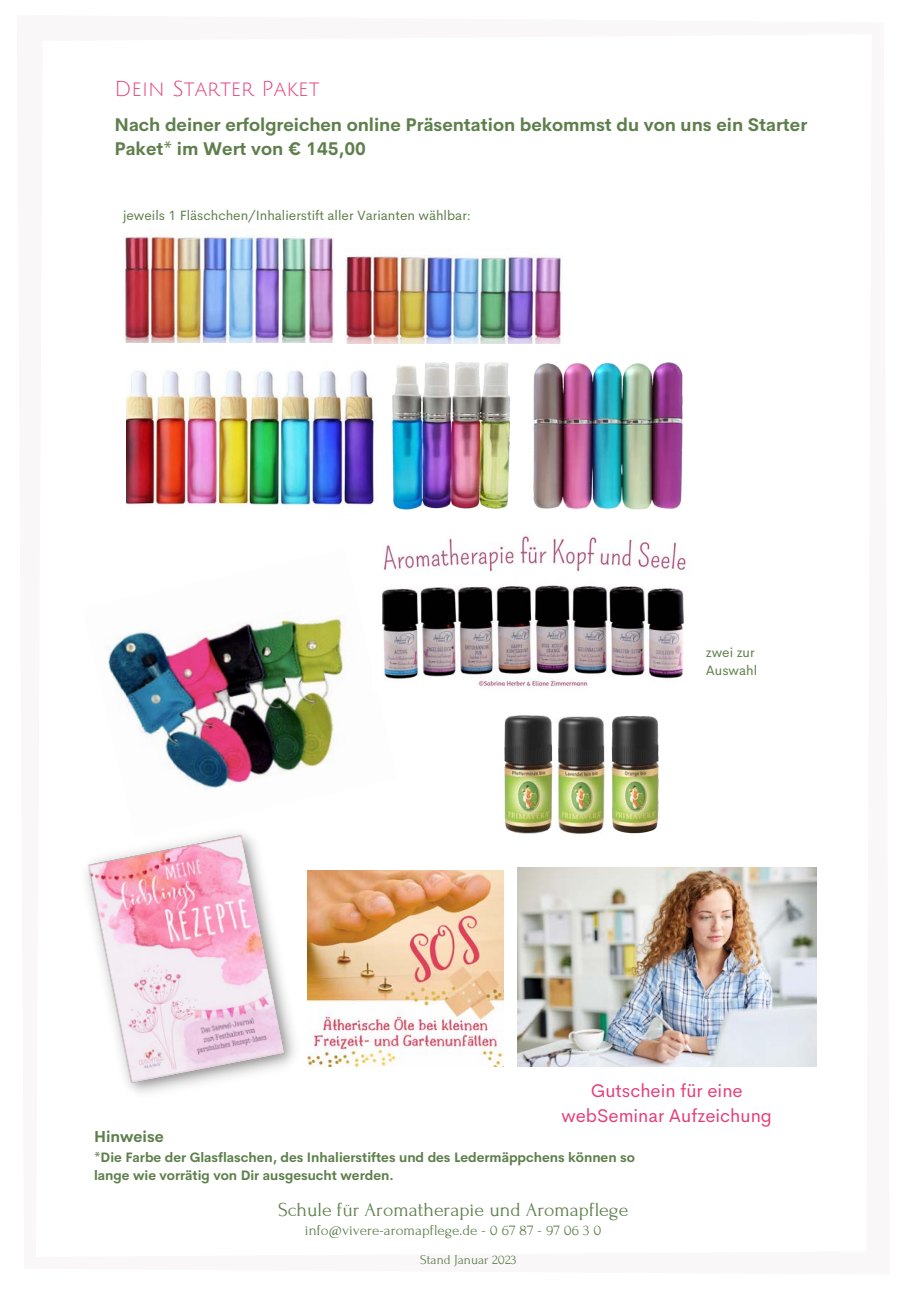
<style>
.page{position:relative;width:906px;height:1289px;background:#fff}
.page>*{position:absolute;margin:0;border:0;box-sizing:border-box;transform-origin:0 0}
.t1{font:21px "Julius Sans One";color:#e33f7a}
.t2{font:19.8px "Forum";color:#5e7f4c}
.t3{font:18.45px/24.8px "Cerebri Sans";color:#e33f7a;text-align:center}
.t4{font:700 18px/24.8px "Cerebri Sans";color:#5e7f4c}
.t5{font:700 15.6px "Cerebri Sans";color:#5e7f4c}
.t6{font:15px "Forum";color:#5e7f4c}
.t7{font:13.5px/18px "Cerebri Sans";color:#5e7f4c}
.t8{font:700 13.35px/18.5px "Cerebri Sans";color:#5e7f4c}
.t9{font:13.35px "Forum";color:#5e7f4c}
</style>
<div class="page">
<img style="left:107px;top:614px;width:242px;height:176px">
<img style="left:86px;top:833px;width:224px;height:260px">
<img style="left:562px;top:716px;width:41px;height:117px">
<img style="left:504px;top:715px;width:58px;height:119px">
<img style="left:603px;top:716px;width:56px;height:118px">
<img style="left:345px;top:253px;width:216px;height:90px">
<img style="left:123px;top:229px;width:211px;height:114px">
<img style="left:126px;top:370px;width:248px;height:135px">
<img style="left:392px;top:362px;width:119px;height:148px">
<img style="left:533px;top:362px;width:150px;height:148px">
<img style="left:307px;top:870px;width:196px;height:195px">
<img style="left:517px;top:867px;width:299px;height:199px">
<img style="left:382px;top:534px;width:304px;height:154px">
<p class="t1" style="left:114px;top:78px;width:207px">Dein Starter Paket</p>
<p class="t4" style="left:114px;top:112px;width:694px">Nach deiner erfolgreichen online Präsentation bekommst du von uns ein Starter<br>Paket* im Wert von € 145,00</p>
<p class="t7" style="left:123px;top:206px;width:349px">jeweils 1 Fläschchen/Inhalierstift aller Varianten wählbar:</p>
<p class="t7" style="left:706px;top:643px;width:53px">zwei zur<br>Auswahl</p>
<p class="t3" style="left:561px;top:1077px;width:212px">Gutschein für eine webSeminar Aufzeichung</p>
<p class="t5" style="left:94px;top:1126px;width:71px">Hinweise</p>
<p class="t8" style="left:94px;top:1147px;width:542px">*Die Farbe der Glasflaschen, des Inhalierstiftes und des Ledermäppchens können so lange wie vorrätig von Dir ausgesucht werden.</p>
<p class="t2" style="left:278px;top:1198px;width:352px">Schule für Aromatherapie und Aromapflege</p>
<p class="t6" style="left:305px;top:1222px;width:298px">info@vivere-aromapflege.de - 0 67 87 - 97 06 3 0</p>
<p class="t9" style="left:420px;top:1252px;width:98px">Stand Januar 2023</p>
</div>
